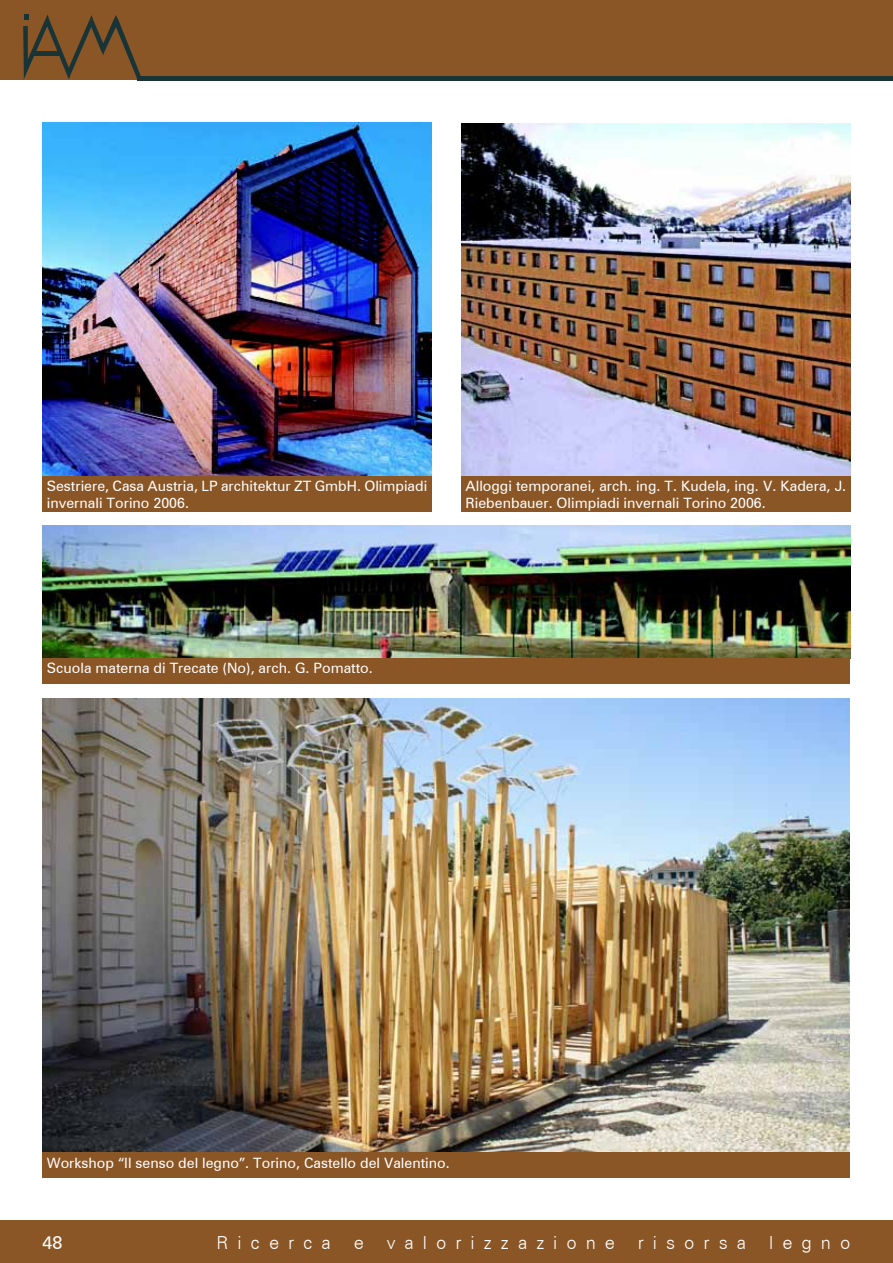
<style>
.page{position:relative;width:893px;height:1263px;background:#fff}
.page>*{position:absolute;margin:0;border:0;box-sizing:border-box;transform-origin:0 0}
.t1{font:300 18px "Zurich BT";letter-spacing:.5em;color:#fff}
.t2{font:18px "Zurich BT";color:#fff}
.t3{font:14.25px/16.5px "Zurich BT";color:#fff}
</style>
<div class="page">
<div style="left:0;top:1px;width:893px;height:79px;background:#8a5626"></div>
<svg style="left:23px;top:14px;width:118px;height:67px"></svg>
<hr style="left:137px;top:76px;width:756px;height:4px;background:#183437">
<div style="left:0;top:1220px;width:893px;height:43px;background:#8a5626"></div>
<img style="left:43px;top:123px;width:389px;height:353px">
<img style="left:43px;top:699px;width:807px;height:453px">
<img style="left:462px;top:123px;width:388px;height:353px">
<div style="left:43px;top:476px;width:389px;height:36px;background:#8a5626"></div>
<div style="left:43px;top:1152px;width:807px;height:26px;background:#8a5626"></div>
<img style="left:43px;top:526px;width:808px;height:132px">
<div style="left:43px;top:658px;width:807px;height:26px;background:#8a5626"></div>
<div style="left:461px;top:476px;width:389px;height:36px;background:#8a5626"></div>
<p class="t3" style="left:47px;top:478px;width:382px">Sestriere, Casa Austria, LP architektur ZT GmbH. Olimpiadi invernali Torino 2006.</p>
<p class="t3" style="left:466px;top:478px;width:382px">Alloggi temporanei, arch. ing. T. Kudela, ing. V. Kadera, J.<br>Riebenbauer. Olimpiadi invernali Torino 2006.</p>
<p class="t3" style="left:47px;top:660px;width:328px">Scuola materna di Trecate (No), arch. G. Pomatto.</p>
<p class="t3" style="left:47px;top:1154px;width:404px">Workshop “Il senso del legno”. Torino, Castello del Valentino.</p>
<p class="t2" style="left:43px;top:1231px;width:21px">48</p>
<p class="t1" style="left:217px;top:1232px;width:116px">Ricerca</p>
<p class="t1" style="left:354px;top:1232px;width:11px">e</p>
<p class="t1" style="left:387px;top:1232px;width:229px">valorizzazione</p>
<p class="t1" style="left:638px;top:1232px;width:110px">risorsa</p>
<p class="t1" style="left:769px;top:1232px;width:83px">legno</p>
</div>
